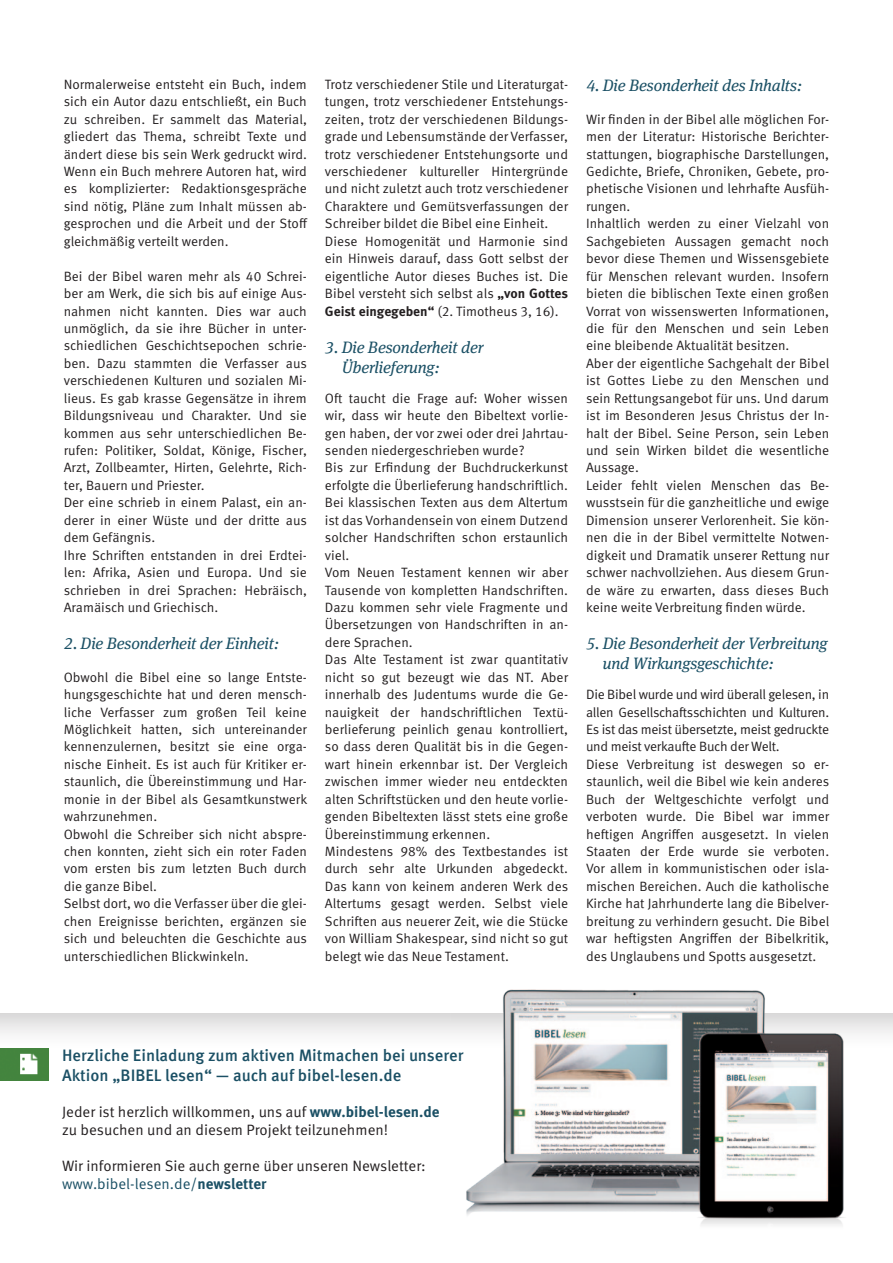
<style>
.page{position:relative;width:893px;height:1263px;background:#fff}
.page>*{position:absolute;margin:0;border:0;box-sizing:border-box;transform-origin:0 0}
.t1{font:italic 16.5px/19.8px "Meta Serif Pro";letter-spacing:-.01em;color:#1b5065}
.t2{font:500 16.5px/19.8px "Meta OT";color:#1b5065}
.t3{font:15px/18px "Meta OT";color:#231f20}
.t4{font:13.5px/17.4px "Meta OT";color:#231f20;text-align:justify}
.s1{font-weight:700}
.s2{font-weight:700;color:#1b5065}
.s3{color:#1b5065}
</style>
<div class="page">
<div style="left:0;top:1011px;width:893px;height:252px;background:#231f20;opacity:.25"></div>
<img style="left:451px;top:989px;width:409px;height:250px">
<img style="left:0;top:1049px;width:48px;height:32px">
<p class="t4" style="left:64px;top:76px;width:245px">Normalerweise entsteht ein Buch, indem sich ein Autor dazu entschließt, ein Buch zu schreiben. Er sammelt das Material, gliedert das Thema, schreibt Texte und ändert diese bis sein Werk gedruckt wird.<br>Wenn ein Buch mehrere Autoren hat, wird es komplizierter: Redaktionsgespräche sind nötig, Pläne zum Inhalt müssen ab&shy;gesprochen und die Arbeit und der Stoff gleichmäßig verteilt werden.</p>
<p class="t4" style="left:64px;top:267px;width:245px">Bei der Bibel waren mehr als 40 Schrei&shy;ber am Werk, die sich bis auf einige Aus&shy;nahmen nicht kannten. Dies war auch unmöglich, da sie ihre Bücher in unter&shy;schiedlichen Geschichtsepochen schrie&shy;ben. Dazu stammten die Verfasser aus verschiedenen Kulturen und sozialen Mi&shy;lieus. Es gab krasse Gegensätze in ihrem Bildungsniveau und Charakter. Und sie kommen aus sehr unterschiedlichen Be&shy;rufen: Politiker, Soldat, Könige, Fischer, Arzt, Zollbeamter, Hirten, Gelehrte, Rich&shy;ter, Bauern und Priester.</p>
<p class="t4" style="left:64px;top:494px;width:245px">Der eine schrieb in einem Palast, ein an&shy;derer in einer Wüste und der dritte aus dem Gefängnis.</p>
<p class="t4" style="left:64px;top:546px;width:245px">Ihre Schriften entstanden in drei Erdtei&shy;len: Afrika, Asien und Europa. Und sie schrieben in drei Sprachen: Hebräisch, Aramäisch und Griechisch.</p>
<p class="t1" style="left:64px;top:633px;width:217px">2. Die Besonderheit der Einheit:</p>
<p class="t4" style="left:64px;top:668px;width:245px">Obwohl die Bibel eine so lange Entste&shy;hungsgeschichte hat und deren mensch&shy;liche Verfasser zum großen Teil keine Möglichkeit hatten, sich untereinander kennenzulernen, besitzt sie eine orga&shy;nische Einheit. Es ist auch für Kritiker er&shy;staunlich, die Übereinstimmung und Har&shy;monie in der Bibel als Gesamtkunstwerk wahrzunehmen.</p>
<p class="t4" style="left:64px;top:825px;width:245px">Obwohl die Schreiber sich nicht abspre&shy;chen konnten, zieht sich ein roter Faden vom ersten bis zum letzten Buch durch die ganze Bibel.</p>
<p class="t4" style="left:64px;top:895px;width:245px">Selbst dort, wo die Verfasser über die glei&shy;chen Ereignisse berichten, ergänzen sie sich und beleuchten die Geschichte aus unterschiedlichen Blickwinkeln.</p>
<p class="t4" style="left:325px;top:76px;width:245px">Trotz verschiedener Stile und Literaturgat&shy;tungen, trotz verschiedener Entstehungs&shy;zeiten, trotz der verschiedenen Bildungs&shy;grade und Lebensumstände der Verfasser, trotz verschiedener Entstehungsorte und verschiedener kultureller Hintergründe und nicht zuletzt auch trotz verschiedener Charaktere und Gemütsverfassungen der Schreiber bildet die Bibel eine Einheit.</p>
<p class="t4" style="left:325px;top:233px;width:245px">Diese Homogenität und Harmonie sind ein Hinweis darauf, dass Gott selbst der eigentliche Autor dieses Buches ist. Die Bibel versteht sich selbst als <span class="s1">„von Gottes Geist eingegeben“</span> (2. Timotheus 3, 16).</p>
<p class="t1" style="left:342px;top:336px;width:143px;text-indent:-17px">3. Die Besonderheit der<br>Überlieferung:</p>
<p class="t4" style="left:325px;top:389px;width:245px">Oft taucht die Frage auf: Woher wissen wir, dass wir heute den Bibeltext vorlie&shy;gen haben, der vor zwei oder drei Jahrtau&shy;senden niedergeschrieben wurde?</p>
<p class="t4" style="left:325px;top:459px;width:245px">Bis zur Erfindung der Buchdruckerkunst erfolgte die Überlieferung handschriftlich.<br>Bei klassischen Texten aus dem Altertum ist das Vorhandensein von einem Dutzend solcher Handschriften schon erstaunlich viel.</p>
<p class="t4" style="left:325px;top:564px;width:245px">Vom Neuen Testament kennen wir aber Tausende von kompletten Handschriften.<br>Dazu kommen sehr viele Fragmente und Übersetzungen von Handschriften in an&shy;dere Sprachen.</p>
<p class="t4" style="left:325px;top:651px;width:245px">Das Alte Testament ist zwar quantitativ nicht so gut bezeugt wie das NT. Aber innerhalb des Judentums wurde die Ge&shy;nauigkeit der handschriftlichen Textü&shy;berlieferung peinlich genau kontrolliert, so dass deren Qualität bis in die Gegen&shy;wart hinein erkennbar ist. Der Vergleich zwischen immer wieder neu entdeckten alten Schriftstücken und den heute vorlie&shy;genden Bibeltexten lässt stets eine große Übereinstimmung erkennen.</p>
<p class="t4" style="left:325px;top:843px;width:245px">Mindestens 98% des Textbestandes ist durch sehr alte Urkunden abgedeckt.<br>Das kann von keinem anderen Werk des Altertums gesagt werden. Selbst viele Schriften aus neuerer Zeit, wie die Stücke von William Shakespear, sind nicht so gut belegt wie das Neue Testament.</p>
<p class="t1" style="left:586px;top:74px;width:218px">4. Die Besonderheit des Inhalts:</p>
<p class="t4" style="left:586px;top:111px;width:245px">Wir finden in der Bibel alle möglichen For&shy;men der Literatur: Historische Berichter&shy;stattungen, biographische Darstellungen, Gedichte, Briefe, Chroniken, Gebete, pro&shy;phetische Visionen und lehrhafte Ausfüh&shy;rungen.</p>
<p class="t4" style="left:586px;top:215px;width:245px">Inhaltlich werden zu einer Vielzahl von Sachgebieten Aussagen gemacht noch bevor diese Themen und Wissensgebiete für Menschen relevant wurden. Insofern bieten die biblischen Texte einen großen Vorrat von wissenswerten Informationen, die für den Menschen und sein Leben eine bleibende Aktualität besitzen.</p>
<p class="t4" style="left:586px;top:355px;width:245px">Aber der eigentliche Sachgehalt der Bibel ist Gottes Liebe zu den Menschen und sein Rettungsangebot für uns. Und darum ist im Besonderen Jesus Christus der In&shy;halt der Bibel. Seine Person, sein Leben und sein Wirken bildet die wesentliche Aussage.</p>
<p class="t4" style="left:586px;top:477px;width:245px">Leider fehlt vielen Menschen das Be&shy;wusstsein für die ganzheitliche und ewige Dimension unserer Verlorenheit. Sie kön&shy;nen die in der Bibel vermittelte Notwen&shy;digkeit und Dramatik unserer Rettung nur schwer nachvollziehen. Aus diesem Grun&shy;de wäre zu erwarten, dass dieses Buch keine weite Verbreitung finden würde.</p>
<p class="t1" style="left:603px;top:633px;width:226px;text-indent:-17px">5. Die Besonderheit der Verbreitung und Wirkungsgeschichte:</p>
<p class="t4" style="left:586px;top:686px;width:245px">Die Bibel wurde und wird überall gelesen, in allen Gesellschaftsschichten und Kulturen.<br>Es ist das meist übersetzte, meist gedruckte und meist verkaufte Buch der Welt.</p>
<p class="t4" style="left:586px;top:756px;width:245px">Diese Verbreitung ist deswegen so er&shy;staunlich, weil die Bibel wie kein anderes Buch der Weltgeschichte verfolgt und verboten wurde. Die Bibel war immer heftigen Angriffen ausgesetzt. In vielen Staaten der Erde wurde sie verboten.<br>Vor allem in kommunistischen oder isla&shy;mischen Bereichen. Auch die katholische Kirche hat Jahrhunderte lang die Bibelver&shy;breitung zu verhindern gesucht. Die Bibel war heftigsten Angriffen der Bibelkritik, des Unglaubens und Spotts ausgesetzt.</p>
<p class="t2" style="left:62px;top:1046px;width:403px">Herzliche Einladung zum aktiven Mitmachen bei unserer<br>Aktion „BIBEL lesen“ — auch auf bibel-lesen.de</p>
<p class="t3" style="left:62px;top:1103px;width:379px">Jeder ist herzlich willkommen, uns auf <span class="s2">www.bibel-lesen.de </span>zu besuchen und an diesem Projekt teilzunehmen!</p>
<p class="t3" style="left:62px;top:1157px;width:365px">Wir informieren Sie auch gerne über unseren Newsletter: <span class="s3">www.bibel-lesen.de/</span><span class="s2">newsletter</span></p>
</div>
